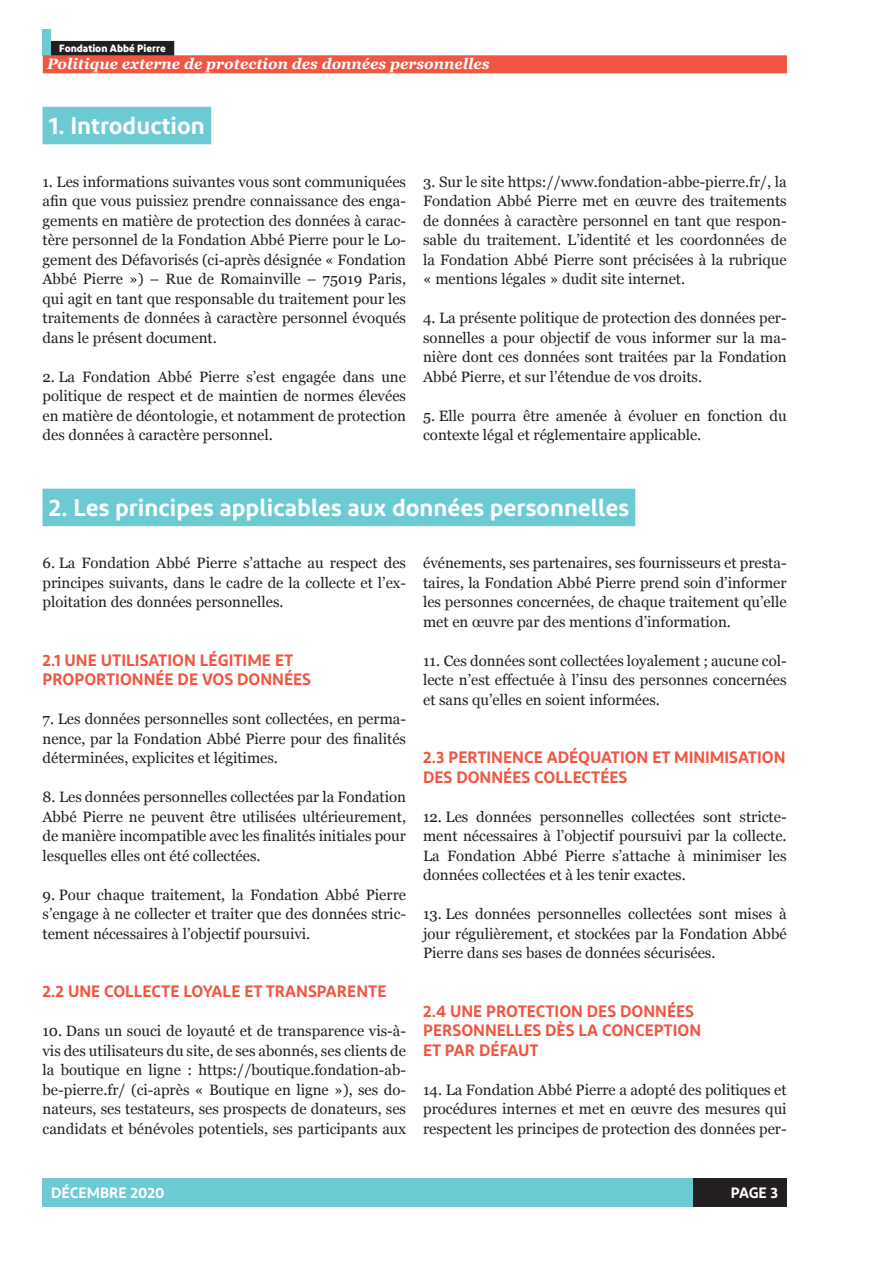
<style>
.page{position:relative;width:893px;height:1263px;background:#fff}
.page>*{position:absolute;margin:0;border:0;box-sizing:border-box;transform-origin:0 0}
.t1{font:600 24px "Diodrum";color:#fff}
.t2{font:600 16.5px/19.5px "Diodrum";color:#f05641}
.Texte_courant{font:15px/19.5px "Georgia";color:#231f20;text-align:justify}
.t3{font:italic 700 15px "Georgia";color:#fff}
.t4{font:600 15px "Diodrum";color:#fff}
.t5{font:700 10.5px "Diodrum";color:#fff}
</style>
<div class="page">
<div style="left:43px;top:1178px;width:744px;height:29px;background:#6ccad3"></div>
<div style="left:693px;top:1178px;width:94px;height:29px;background:#231f20"></div>
<div style="left:51px;top:41px;width:123px;height:15px;background:#231f20"></div>
<div style="left:43px;top:29px;width:8px;height:27px;background:#6ccad3"></div>
<div style="left:43px;top:55px;width:744px;height:18px;background:#f05641"></div>
<div style="left:43px;top:107px;width:168px;height:37px;background:#6ccad3"></div>
<div style="left:43px;top:489px;width:592px;height:37px;background:#6ccad3"></div>
<p class="t5" style="left:59px;top:41px;width:108px">Fondation Abbé Pierre</p>
<p class="t3" style="left:47px;top:53px;width:444px">Politique externe de protection des données personnelles</p>
<h2 class="t1" style="left:49px;top:110px;width:157px">1. Introduction</h2>
<p class="Texte_courant" style="left:43px;top:171px;width:365px">1. Les informations suivantes vous sont communiquées afin que vous puissiez prendre connaissance des enga&shy;gements en matière de protection des données à carac&shy;tère personnel de la Fondation Abbé Pierre pour le Lo&shy;gement des Défavorisés (ci-après désignée « Fondation Abbé Pierre ») – Rue de Romainville – 75019 Paris, qui agit en tant que responsable du traitement pour les traitements de données à caractère personnel évoqués dans le présent document.</p>
<p class="Texte_courant" style="left:43px;top:366px;width:365px">2. La Fondation Abbé Pierre s’est engagée dans une politique de respect et de maintien de normes élevées en matière de déontologie, et notamment de protection des données à caractère personnel.</p>
<p class="Texte_courant" style="left:423px;top:171px;width:365px">3. Sur le site https://www.fondation-abbe-pierre.fr/, la Fondation Abbé Pierre met en œuvre des traitements de données à caractère personnel en tant que respon&shy;sable du traitement. L’identité et les coordonnées de la Fondation Abbé Pierre sont précisées à la rubrique « mentions légales » dudit site internet.</p>
<p class="Texte_courant" style="left:423px;top:307px;width:365px">4. La présente politique de protection des données per&shy;sonnelles a pour objectif de vous informer sur la ma&shy;nière dont ces données sont traitées par la Fondation Abbé Pierre, et sur l’étendue de vos droits.</p>
<p class="Texte_courant" style="left:423px;top:405px;width:365px">5. Elle pourra être amenée à évoluer en fonction du contexte légal et réglementaire applicable.</p>
<h2 class="t1" style="left:49px;top:492px;width:581px">2. Les principes applicables aux données personnelles</h2>
<p class="Texte_courant" style="left:43px;top:553px;width:365px">6. La Fondation Abbé Pierre s’attache au respect des principes suivants, dans le cadre de la collecte et l’ex&shy;ploitation des données personnelles.</p>
<p class="Texte_courant" style="left:423px;top:553px;width:365px">événements, ses partenaires, ses fournisseurs et presta&shy;taires, la Fondation Abbé Pierre prend soin d’informer les personnes concernées, de chaque traitement qu’elle met en œuvre par des mentions d’information.</p>
<p class="Texte_courant" style="left:423px;top:650px;width:365px">11. Ces données sont collectées loyalement ; aucune col&shy;lecte n’est effectuée à l’insu des personnes concernées et sans qu’elles en soient informées.</p>
<h3 class="t2" style="left:43px;top:650px;width:270px">2.1 UNE UTILISATION LÉGITIME ET<br>PROPORTIONNÉE DE VOS DONNÉES</h3>
<p class="Texte_courant" style="left:43px;top:709px;width:365px">7. Les données personnelles sont collectées, en perma&shy;nence, par la Fondation Abbé Pierre pour des finalités déterminées, explicites et légitimes.</p>
<p class="Texte_courant" style="left:43px;top:787px;width:365px">8. Les données personnelles collectées par la Fondation Abbé Pierre ne peuvent être utilisées ultérieurement, de manière incompatible avec les finalités initiales pour lesquelles elles ont été collectées.</p>
<p class="Texte_courant" style="left:43px;top:884px;width:365px">9. Pour chaque traitement, la Fondation Abbé Pierre s’engage à ne collecter et traiter que des données stric&shy;tement nécessaires à l’objectif poursuivi.</p>
<h3 class="t2" style="left:423px;top:747px;width:364px">2.3 PERTINENCE ADÉQUATION ET MINIMISATION<br>DES DONNÉES COLLECTÉES</h3>
<p class="Texte_courant" style="left:423px;top:806px;width:365px">12. Les données personnelles collectées sont stricte&shy;ment nécessaires à l’objectif poursuivi par la collecte.<br>La Fondation Abbé Pierre s’attache à minimiser les données collectées et à les tenir exactes.</p>
<p class="Texte_courant" style="left:423px;top:904px;width:365px">13. Les données personnelles collectées sont mises à jour régulièrement, et stockées par la Fondation Abbé Pierre dans ses bases de données sécurisées.</p>
<h3 class="t2" style="left:43px;top:981px;width:346px">2.2 UNE COLLECTE LOYALE ET TRANSPARENTE</h3>
<p class="Texte_courant" style="left:43px;top:1021px;width:365px">10. Dans un souci de loyauté et de transparence vis-à&shy;vis des utilisateurs du site, de ses abonnés, ses clients de la boutique en ligne : https://boutique.fondation-ab&shy;be-pierre.fr/ (ci-après « Boutique en ligne »), ses do&shy;nateurs, ses testateurs, ses prospects de donateurs, ses candidats et bénévoles potentiels, ses participants aux</p>
<h3 class="t2" style="left:423px;top:1001px;width:280px">2.4 UNE PROTECTION DES DONNÉES<br>PERSONNELLES DÈS LA CONCEPTION<br>ET PAR DÉFAUT</h3>
<p class="Texte_courant" style="left:423px;top:1079px;width:365px">14. La Fondation Abbé Pierre a adopté des politiques et procédures internes et met en œuvre des mesures qui respectent les principes de protection des données per-</p>
<p class="t4" style="left:51px;top:1183px;width:115px">DÉCEMBRE 2020</p>
<p class="t4" style="left:731px;top:1183px;width:49px">PAGE 3</p>
</div>
